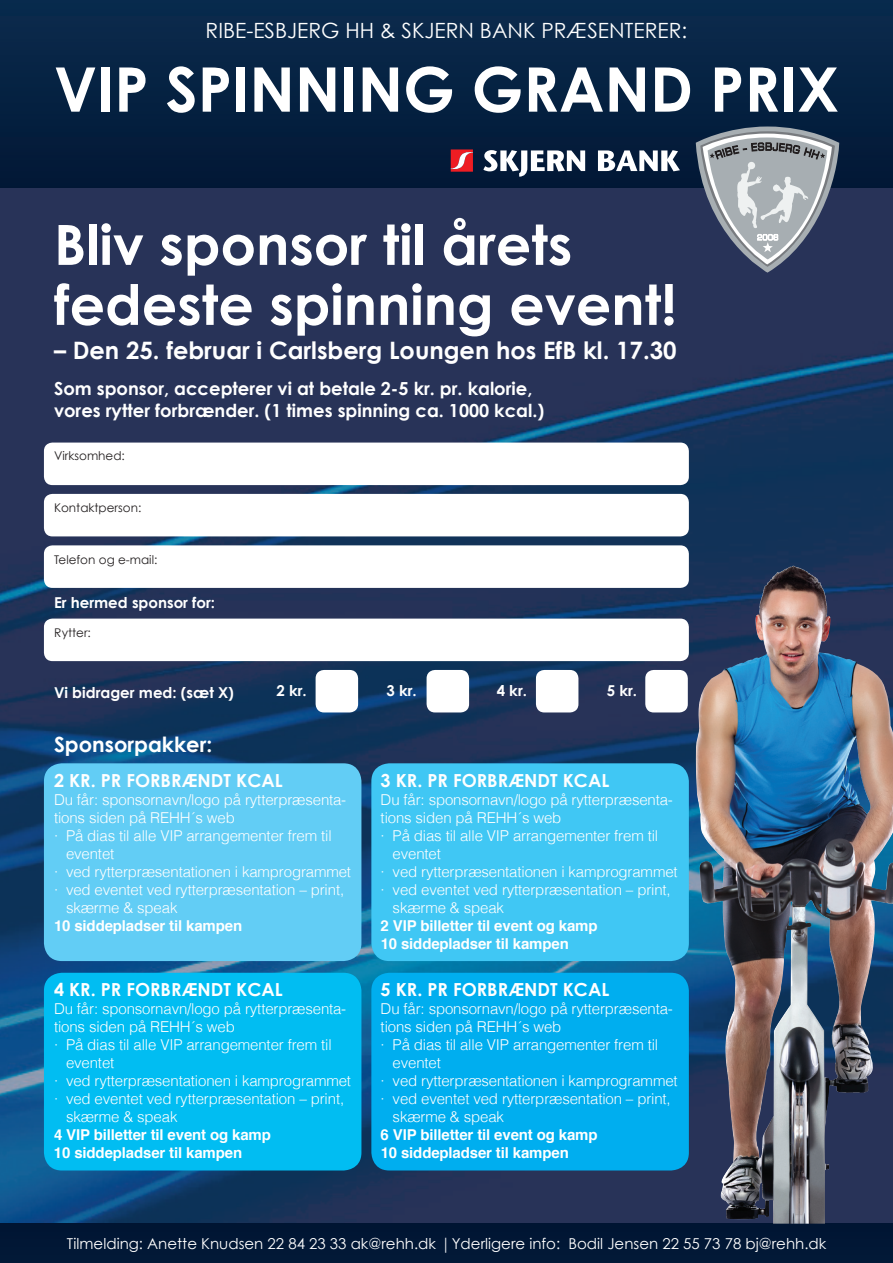
<style>
.page{position:relative;width:893px;height:1263px;background:#fff}
.page>*{position:absolute;margin:0;border:0;box-sizing:border-box;transform-origin:0 0}
.t1{font:700 61.5px "Century Gothic";color:#fff}
.t2{font:700 55.5px/60px "Century Gothic";color:#fff}
.t3{font:700 24px "Century Gothic";color:#fff}
.t4{font:21px "Century Gothic";color:#fff}
.t5{font:700 21px "Century Gothic";color:#fff}
.t6{font:700 18px/21.6px "Century Gothic";color:#fff}
.t7{font:300 15px "Helvetica";letter-spacing:-.01em;color:#fff}
.t8{font:700 15px "Helvetica";letter-spacing:-.01em;color:#fff}
.t9{font:15px "Century Gothic";color:#fff}
.t10{font:700 15px "Century Gothic";color:#fff}
.t11{font:12px "Century Gothic";color:#231f20}
.s1{font-family:"Helvetica";font-weight:300}
</style>
<div class="page">
<div style="left:0;top:0;width:893px;height:208px;background:#052343"></div>
<svg style="left:451px;top:149px;width:22px;height:23px"></svg>
<svg style="left:483px;top:150px;width:102px;height:27px"></svg>
<svg style="left:598px;top:150px;width:82px;height:21px"></svg>
<img style="left:0;top:188px;width:893px;height:1036px">
<svg style="left:696px;top:126px;width:143px;height:147px"></svg>
<div style="left:0;top:1224px;width:893px;height:39px;background:#011735"></div>
<img style="left:695px;top:562px;width:198px;height:662px">
<div style="left:44px;top:763px;width:317px;height:198px;background:#62cdf5;border-radius:18px"></div>
<div style="left:44px;top:973px;width:317px;height:197px;background:#01bdf2;border-radius:18px"></div>
<div style="left:371px;top:763px;width:318px;height:198px;background:#40c7f4;border-radius:18px"></div>
<div style="left:371px;top:973px;width:318px;height:197px;background:#00aeef;border-radius:18px"></div>
<div style="left:44px;top:443px;width:645px;height:42px;background:#fff;border-radius:9px"></div>
<div style="left:44px;top:494px;width:645px;height:42px;background:#fff;border-radius:9px"></div>
<div style="left:44px;top:545px;width:645px;height:43px;background:#fff;border-radius:9px"></div>
<div style="left:44px;top:619px;width:645px;height:42px;background:#fff;border-radius:9px"></div>
<div style="left:316px;top:670px;width:42px;height:42px;background:#fff;border-radius:9px"></div>
<div style="left:427px;top:670px;width:42px;height:42px;background:#fff;border-radius:9px"></div>
<div style="left:536px;top:670px;width:42px;height:42px;background:#fff;border-radius:9px"></div>
<div style="left:645px;top:670px;width:43px;height:42px;background:#fff;border-radius:9px"></div>
<p class="t4" style="left:206px;top:17px;width:483px">RIBE-ESBJERG HH &amp; SKJERN BANK PRÆSENTERER:</p>
<p class="t1" style="left:54px;top:51px;width:786px">VIP SPINNING GRAND PRIX</p>
<p class="t2" style="left:54px;top:213px;width:624px">Bliv sponsor til årets fedeste spinning event!</p>
<p class="t3" style="left:54px;top:336px;width:624px">– Den 25. februar i Carlsberg Loungen hos EfB kl. 17.30</p>
<p class="t6" style="left:54px;top:378px;width:492px">Som sponsor, accepterer vi at betale 2-5 kr. pr. kalorie, vores rytter forbrænder. (1 times spinning ca. 1000 kcal.)</p>
<p class="t11" style="left:54px;top:448px;width:72px">Virksomhed:</p>
<p class="t11" style="left:54px;top:501px;width:89px">Kontaktperson:</p>
<p class="t11" style="left:54px;top:552px;width:105px">Telefon og e-mail:</p>
<p class="t10" style="left:54px;top:593px;width:163px">Er hermed sponsor for:</p>
<p class="t11" style="left:54px;top:625px;width:38px">Rytter:</p>
<p class="t10" style="left:54px;top:683px;width:181px">Vi bidrager med: (sæt X)</p>
<p class="t10" style="left:276px;top:681px;width:32px">2 kr.</p>
<p class="t10" style="left:387px;top:681px;width:32px">3 kr.</p>
<p class="t10" style="left:497px;top:681px;width:32px">4 kr.</p>
<p class="t10" style="left:607px;top:681px;width:32px">5 kr.</p>
<p class="t5" style="left:54px;top:731px;width:160px">Sponsorpakker:</p>
<p class="t6" style="left:54px;top:770px;width:230px">2 KR. PR FORBRÆNDT KCAL</p>
<p class="t7" style="left:54px;top:788px;width:294px">Du får: sponsornavn/logo på rytterpræsenta-</p>
<p class="t7" style="left:54px;top:806px;width:182px">tions siden på REHH´s web</p>
<p class="t7" style="left:54px;top:824px;width:279px">· På dias til alle VIP arrangementer frem til</p>
<p class="t7" style="left:66px;top:842px;width:50px">eventet</p>
<p class="t7" style="left:54px;top:860px;width:299px">· ved rytterpræsentationen i kamprogrammet</p>
<p class="t7" style="left:54px;top:878px;width:292px">· ved eventet ved rytterpræsentation – print,</p>
<p class="t7" style="left:66px;top:896px;width:113px">skærme &amp; speak</p>
<p class="t8" style="left:54px;top:914px;width:190px">10 siddepladser til kampen</p>
<p class="t6" style="left:54px;top:978px;width:230px">4 KR. PR FORBRÆNDT KCAL</p>
<p class="t7" style="left:54px;top:996px;width:294px">Du får: sponsornavn/logo på rytterpræsenta-</p>
<p class="t7" style="left:54px;top:1014px;width:182px">tions siden på REHH´s web</p>
<p class="t7" style="left:54px;top:1032px;width:279px">· På dias til alle VIP arrangementer frem til</p>
<p class="t7" style="left:66px;top:1050px;width:50px">eventet</p>
<p class="t7" style="left:54px;top:1068px;width:299px">· ved rytterpræsentationen i kamprogrammet</p>
<p class="t7" style="left:54px;top:1086px;width:292px">· ved eventet ved rytterpræsentation – print,</p>
<p class="t7" style="left:66px;top:1104px;width:113px">skærme &amp; speak</p>
<p class="t8" style="left:54px;top:1122px;width:218px">4 VIP billetter til event og kamp</p>
<p class="t8" style="left:54px;top:1140px;width:190px">10 siddepladser til kampen</p>
<p class="t6" style="left:381px;top:770px;width:230px">3 KR. PR FORBRÆNDT KCAL</p>
<p class="t7" style="left:381px;top:788px;width:294px">Du får: sponsornavn/logo på rytterpræsenta-</p>
<p class="t7" style="left:381px;top:806px;width:182px">tions siden på REHH´s web</p>
<p class="t7" style="left:381px;top:824px;width:279px">· På dias til alle VIP arrangementer frem til</p>
<p class="t7" style="left:393px;top:842px;width:50px">eventet</p>
<p class="t7" style="left:381px;top:860px;width:299px">· ved rytterpræsentationen i kamprogrammet</p>
<p class="t7" style="left:381px;top:878px;width:292px">· ved eventet ved rytterpræsentation – print,</p>
<p class="t7" style="left:393px;top:896px;width:113px">skærme &amp; speak</p>
<p class="t8" style="left:381px;top:914px;width:218px">2 VIP billetter til event og kamp</p>
<p class="t8" style="left:381px;top:932px;width:190px">10 siddepladser til kampen</p>
<p class="t6" style="left:381px;top:978px;width:230px">5 KR. PR FORBRÆNDT KCAL</p>
<p class="t7" style="left:381px;top:996px;width:294px">Du får: sponsornavn/logo på rytterpræsenta-</p>
<p class="t7" style="left:381px;top:1014px;width:182px">tions siden på REHH´s web</p>
<p class="t7" style="left:381px;top:1032px;width:279px">· På dias til alle VIP arrangementer frem til</p>
<p class="t7" style="left:393px;top:1050px;width:50px">eventet</p>
<p class="t7" style="left:381px;top:1068px;width:299px">· ved rytterpræsentationen i kamprogrammet</p>
<p class="t7" style="left:381px;top:1086px;width:292px">· ved eventet ved rytterpræsentation – print,</p>
<p class="t7" style="left:393px;top:1104px;width:113px">skærme &amp; speak</p>
<p class="t8" style="left:381px;top:1122px;width:218px">6 VIP billetter til event og kamp</p>
<p class="t8" style="left:381px;top:1140px;width:190px">10 siddepladser til kampen</p>
<p class="t9" style="left:67px;top:1234px;width:761px">Tilmelding: Anette Knudsen 22 84 23 33 ak@rehh.dk <span class="s1">|</span> Yderligere info: Bodil Jensen 22 55 73 78 bj@rehh.dk</p>
</div>
